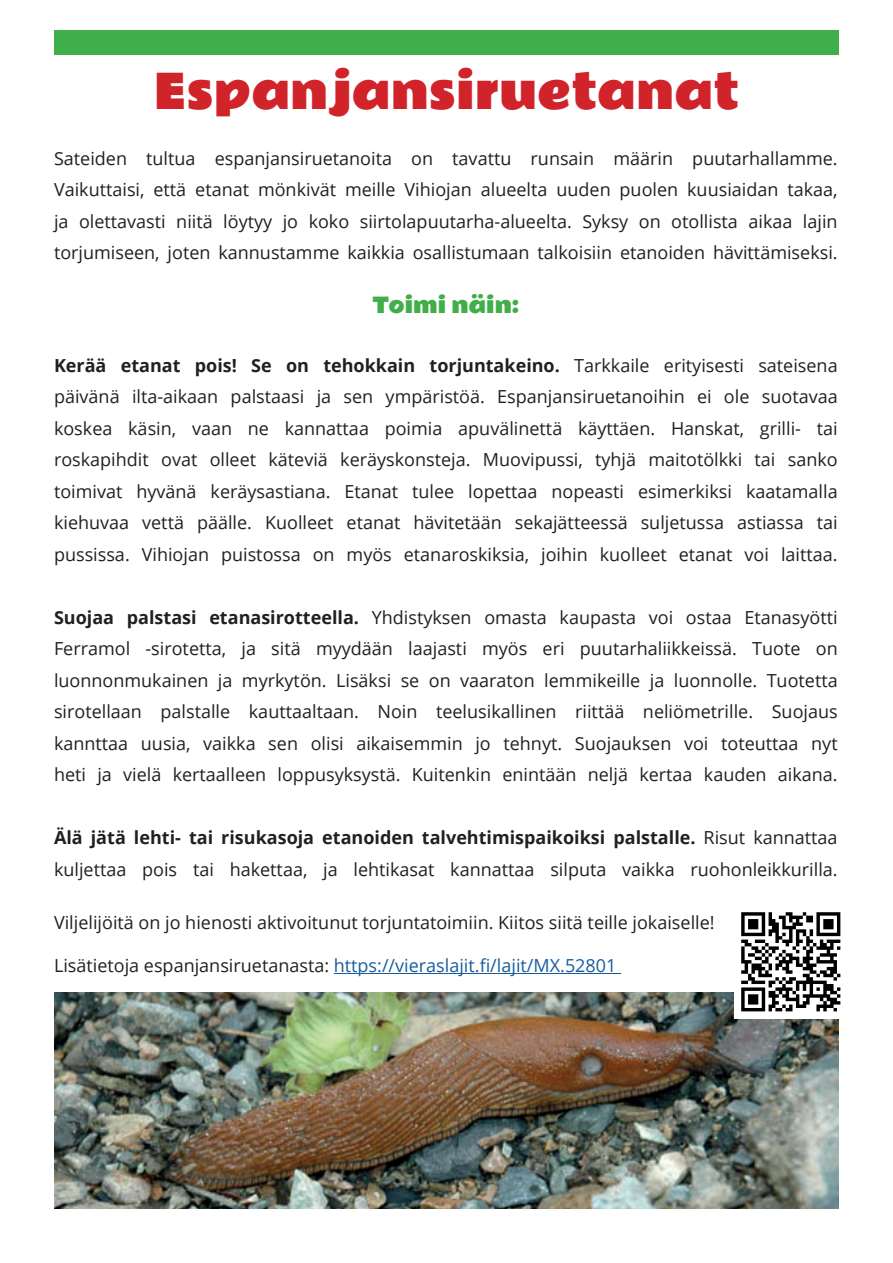
<style>
.page{position:relative;width:893px;height:1263px;background:#fff}
.page>*{position:absolute;margin:0;border:0;box-sizing:border-box;transform-origin:0 0}
.t1{font:46.5px "Rammetto One";color:#d1232a}
.t2{font:21px "Rammetto One";color:#40ae49}
.t3{font:18px/31.5px "Open Sans";color:#231f20;text-align:justify}
.t4{font:18px "Open Sans";color:#175d9e}
.s1{font-weight:700}
.s2{color:#231f20}
</style>
<div class="page">
<hr style="left:334px;top:973px;width:287px;height:1px;background:#175d9e">
<div style="left:54px;top:31px;width:785px;height:24px;background:#40ae49"></div>
<img style="left:54px;top:993px;width:785px;height:216px">
<img style="left:735px;top:912px;width:106px;height:106px">
<h1 class="t1" style="left:154px;top:54px;width:586px">Espanjansiruetanat</h1>
<p class="t3" style="left:54px;top:142px;width:785px">Sateiden tultua espanjansiruetanoita on tavattu runsain määrin puutarhallamme.<br>Vaikuttaisi, että etanat mönkivät meille Vihiojan alueelta uuden puolen kuusiaidan takaa, ja olettavasti niitä löytyy jo koko siirtolapuutarha-alueelta. Syksy on otollista aikaa lajin torjumiseen, joten kannustamme kaikkia osallistumaan talkoisiin etanoiden hävittämiseksi.</p>
<p class="t2" style="left:372px;top:288px;width:148px">Toimi näin:</p>
<p class="t3" style="left:54px;top:349px;width:785px"><span class="s1">Kerää etanat pois! Se on tehokkain torjuntakeino.</span> Tarkkaile erityisesti sateisena päivänä ilta-aikaan palstaasi ja sen ympäristöä. Espanjansiruetanoihin ei ole suotavaa koskea käsin, vaan ne kannattaa poimia apuvälinettä käyttäen. Hanskat, grilli- tai roskapihdit ovat olleet käteviä keräyskonsteja. Muovipussi, tyhjä maitotölkki tai sanko toimivat hyvänä keräysastiana. Etanat tulee lopettaa nopeasti esimerkiksi kaatamalla kiehuvaa vettä päälle. Kuolleet etanat hävitetään sekajätteessä suljetussa astiassa tai pussissa. Vihiojan puistossa on myös etanaroskiksia, joihin kuolleet etanat voi laittaa.</p>
<p class="t3" style="left:54px;top:601px;width:785px"><span class="s1">Suojaa palstasi etanasirotteella.</span> Yhdistyksen omasta kaupasta voi ostaa Etanasyötti Ferramol -sirotetta, ja sitä myydään laajasti myös eri puutarhaliikkeissä. Tuote on luonnonmukainen ja myrkytön. Lisäksi se on vaaraton lemmikeille ja luonnolle. Tuotetta sirotellaan palstalle kauttaaltaan. Noin teelusikallinen riittää neliömetrille. Suojaus kannttaa uusia, vaikka sen olisi aikaisemmin jo tehnyt. Suojauksen voi toteuttaa nyt heti ja vielä kertaalleen loppusyksystä. Kuitenkin enintään neljä kertaa kauden aikana.</p>
<p class="t3" style="left:54px;top:821px;width:785px"><span class="s1">Älä jätä lehti- tai risukasoja etanoiden talvehtimispaikoiksi palstalle.</span> Risut kannattaa kuljettaa pois tai hakettaa, ja lehtikasat kannattaa silputa vaikka ruohonleikkurilla.</p>
<p class="t3" style="left:54px;top:906px;width:662px">Viljelijöitä on jo hienosti aktivoitunut torjuntatoimiin. Kiitos siitä teille jokaiselle!</p>
<p class="t4" style="left:54px;top:953px;width:564px"><span class="s2">Lisätietoja espanjansiruetanasta:</span> https://vieraslajit.fi/lajit/MX.52801</p>
</div>
